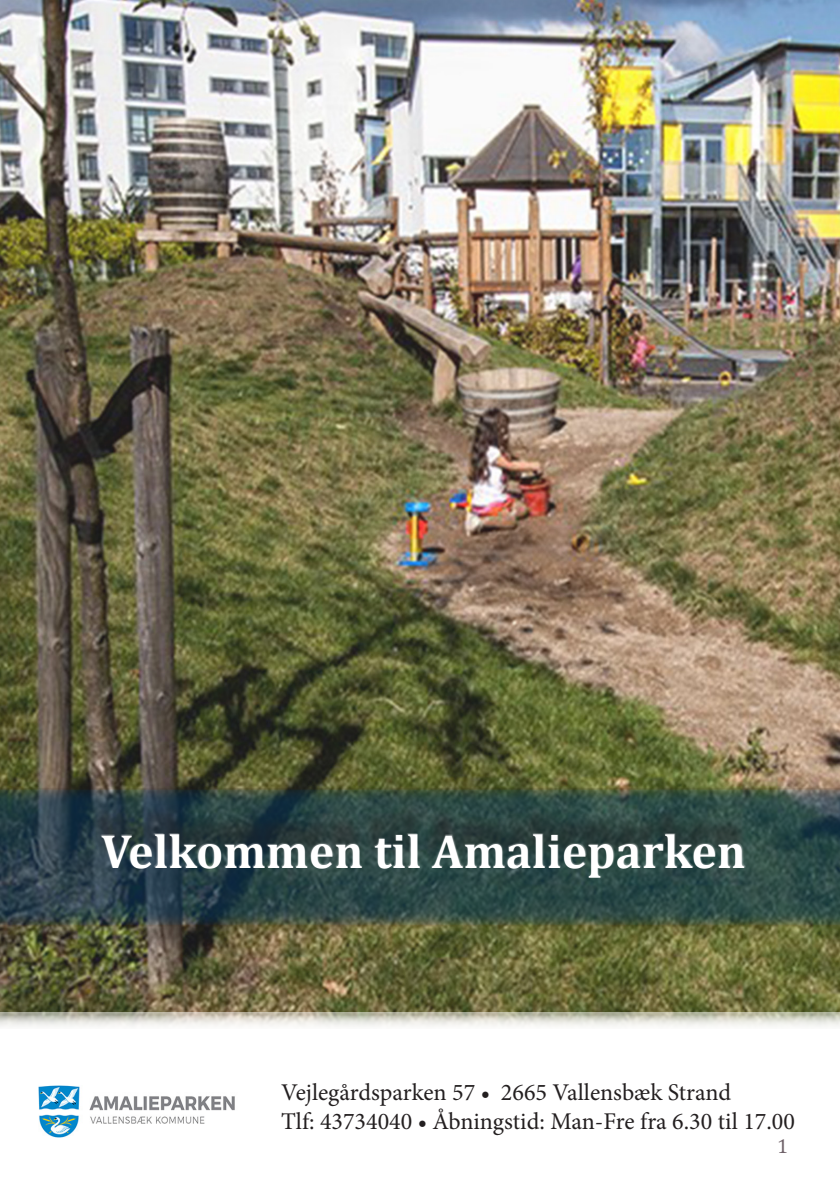
<style>
.page{position:relative;width:840px;height:1191px;background:#fff}
.page>*{position:absolute;margin:0;border:0;box-sizing:border-box;transform-origin:0 0}
.t1{font:700 48px "Cambria";color:#fff}
.t2{font:24px "Minion Pro";color:#231f20}
.t3{font:20px "Cambria";color:#6e6168}
</style>
<div class="page">
<img style="left:0;top:0;width:839px;height:1012px">
<img style="left:38px;top:1085px;width:42px;height:52px">
<img style="left:89px;top:1096px;width:146px;height:28px">
<svg style="left:0;top:1012px;width:839px;height:15px"></svg>
<svg style="left:0;top:787px;width:839px;height:139px;background:#354a45"></svg>
<div style="left:87px;top:804px;width:662px;height:65px;background:#231f20;opacity:.75"></div>
<div style="left:48px;top:817px;width:763px;height:188px;background:#fff;opacity:.75"></div>
<h1 class="t1" style="left:101px;top:818px;width:645px">Velkommen til Amalieparken</h1>
<p class="t2" style="left:281px;top:1076px;width:451px">Vejlegårdsparken 57 • 2665 Vallensbæk Strand</p>
<p class="t2" style="left:281px;top:1105px;width:515px">Tlf: 43734040 • Åbningstid: Man-Fre fra 6.30 til 17.00</p>
<p class="t3" style="left:776px;top:1134px;width:13px">1</p>
</div>
